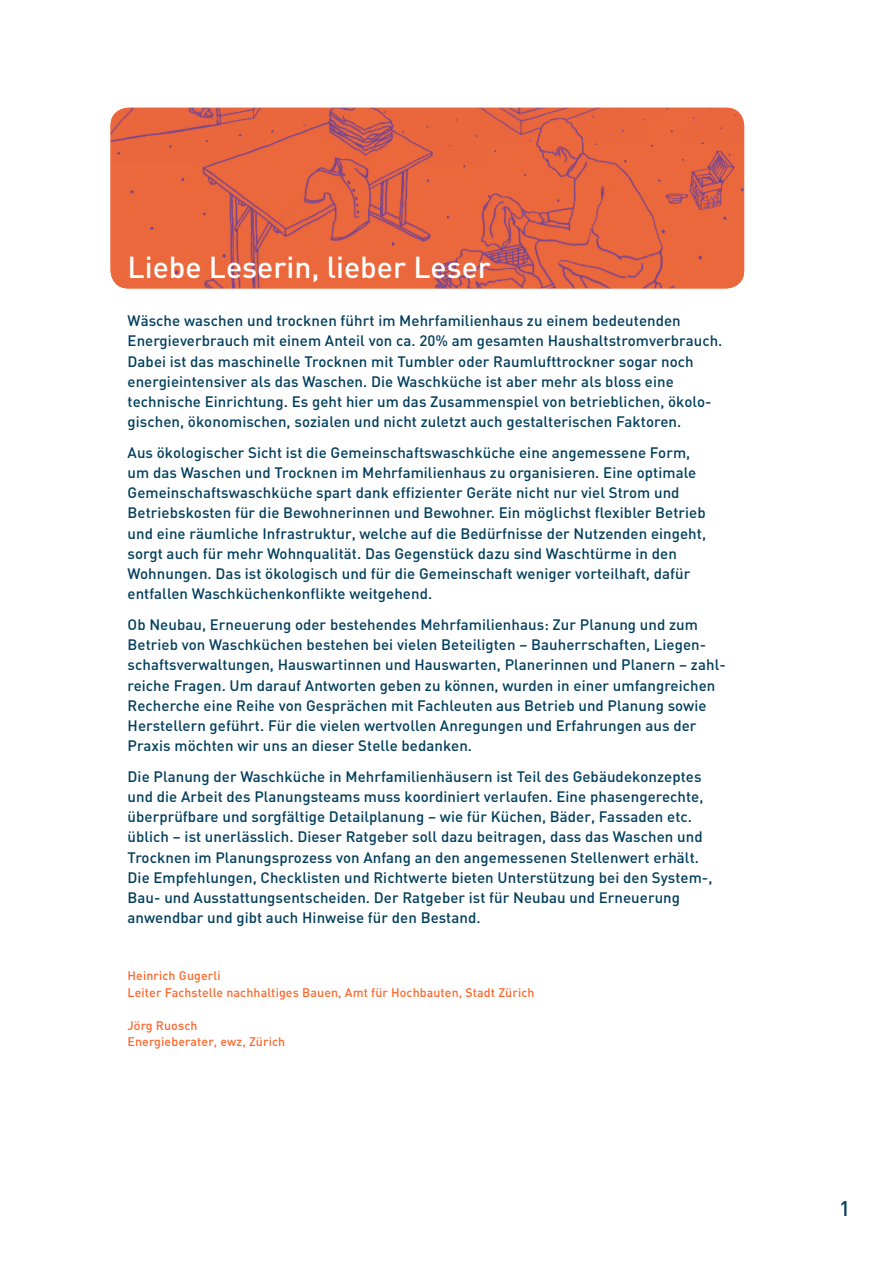
<style>
.page{position:relative;width:893px;height:1263px;background:#fff}
.page>*{position:absolute;margin:0;border:0;box-sizing:border-box;transform-origin:0 0}
._00_titel_orange_20p{font:500 30px "DIN";color:#fff}
._93_pagina_9_5pt_med{font:500 21px "DIN";color:#003e5d}
._02_leadtext_10pt_bo{font:500 15px/20.2px "DIN";letter-spacing:.005em;color:#003e5d}
._10_fliesstext_10pt{font:500 12.3px "DIN";letter-spacing:.01em;color:#ff662b}
</style>
<div class="page">
<img style="left:111px;top:108px;width:633px;height:180px">
<p class="_00_titel_orange_20p" style="left:128px;top:248px;width:365px">Liebe Leserin, lieber Leser</p>
<p class="_02_leadtext_10pt_bo" style="left:128px;top:310px;width:596px">Wäsche waschen und trocknen führt im Mehrfamilienhaus zu einem bedeutenden Energieverbrauch mit einem Anteil von ca. 20% am gesamten Haushaltstromverbrauch.<br>Dabei ist das maschinelle Trocknen mit Tumbler oder Raumlufttrockner sogar noch energieintensiver als das Waschen. Die Waschküche ist aber mehr als bloss eine technische Einrichtung. Es geht hier um das Zusammenspiel von betrieblichen, ökolo&shy;gischen, ökonomischen, sozialen und nicht zuletzt auch gestalterischen Faktoren.</p>
<p class="_02_leadtext_10pt_bo" style="left:128px;top:442px;width:580px">Aus ökologischer Sicht ist die Gemeinschaftswaschküche eine angemessene Form, um das Waschen und Trocknen im Mehrfamilienhaus zu organisieren. Eine optimale Gemeinschaftswaschküche spart dank effizienter Geräte nicht nur viel Strom und Betriebskosten für die Bewohnerinnen und Bewohner. Ein möglichst flexibler Betrieb und eine räumliche Infrastruktur, welche auf die Bedürfnisse der Nutzenden eingeht, sorgt auch für mehr Wohnqualität. Das Gegenstück dazu sind Waschtürme in den Wohnungen. Das ist ökologisch und für die Gemeinschaft weniger vorteilhaft, dafür entfallen Waschküchenkonflikte weitgehend.</p>
<p class="_02_leadtext_10pt_bo" style="left:128px;top:614px;width:600px">Ob Neubau, Erneuerung oder bestehendes Mehrfamilienhaus: Zur Planung und zum Betrieb von Waschküchen bestehen bei vielen Beteiligten – Bauherrschaften, Liegen&shy;schaftsverwaltungen, Hauswartinnen und Hauswarten, Planerinnen und Planern – zahl&shy;reiche Fragen. Um darauf Antworten geben zu können, wurden in einer umfangreichen Recherche eine Reihe von Gesprächen mit Fachleuten aus Betrieb und Planung sowie Herstellern geführt. Für die vielen wertvollen Anregungen und Erfahrungen aus der Praxis möchten wir uns an dieser Stelle bedanken.</p>
<p class="_02_leadtext_10pt_bo" style="left:128px;top:766px;width:586px">Die Planung der Waschküche in Mehrfamilienhäusern ist Teil des Gebäudekonzeptes und die Arbeit des Planungsteams muss koordiniert verlaufen. Eine phasengerechte, überprüfbare und sorgfältige Detailplanung – wie für Küchen, Bäder, Fassaden etc. üblich – ist unerlässlich. Dieser Ratgeber soll dazu beitragen, dass das Waschen und Trocknen im Planungsprozess von Anfang an den angemessenen Stellenwert erhält.<br>Die Empfehlungen, Checklisten und Richtwerte bieten Unterstützung bei den System-, Bau- und Ausstattungsentscheiden. Der Ratgeber ist für Neubau und Erneuerung anwendbar und gibt auch Hinweise für den Bestand.</p>
<p class="_10_fliesstext_10pt" style="left:128px;top:968px;width:95px">Heinrich Gugerli</p>
<p class="_10_fliesstext_10pt" style="left:128px;top:985px;width:408px">Leiter Fachstelle nachhaltiges Bauen, Amt für Hochbauten, Stadt Zürich</p>
<p class="_10_fliesstext_10pt" style="left:128px;top:1018px;width:71px">Jörg Ruosch</p>
<p class="_10_fliesstext_10pt" style="left:128px;top:1034px;width:159px">Energieberater, ewz, Zürich</p>
<p class="_93_pagina_9_5pt_med" style="left:839px;top:1195px;width:13px">1</p>
</div>
